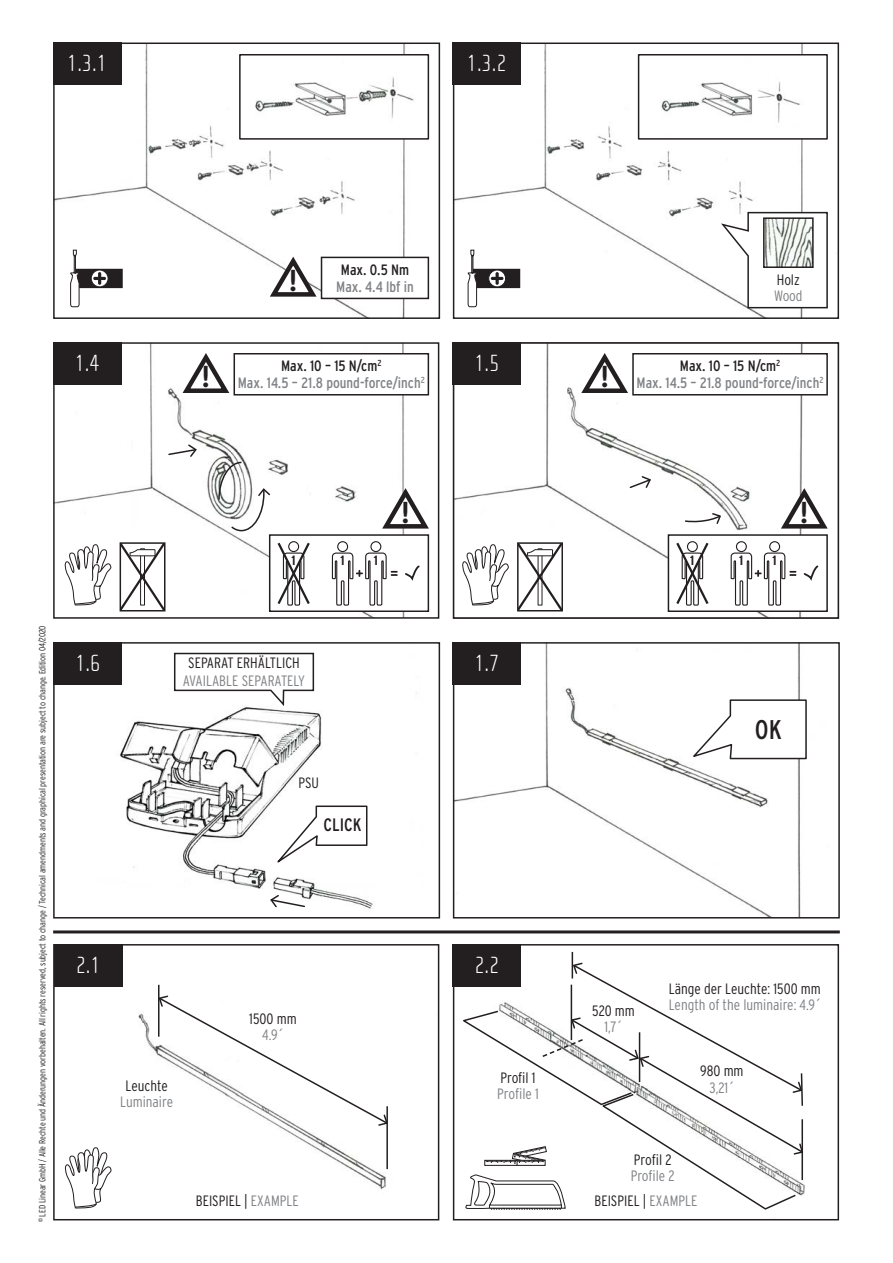
<style>
.page{position:relative;width:893px;height:1263px;background:#fff}
.page>*{position:absolute;margin:0;border:0;box-sizing:border-box;transform-origin:0 0}
.t1{font:700 condensed 30.3px "Interstate";color:#231f20}
.t2{font:condensed 27px "Interstate";color:#231f20}
.t3{font:100 24px "Cholla Sans OT";color:#fff}
.t4{font:condensed 18px "Interstate";color:#231f20}
.t5{font:300 condensed 15px "Interstate";color:#231f20}
.t6{font:300 condensed 15px "Interstate";color:#808285}
.t7{font:condensed 15px "Interstate";color:#808285}
.t8{font:condensed 15px "Interstate";color:#231f20}
.t9{font:700 condensed 13.5px "Interstate";color:#231f20}
.t10{font:300 condensed 9px "Interstate";letter-spacing:-.01em;color:#231f20}
.s1{color:#808285}
</style>
<div class="page">
<img style="left:56px;top:46px;width:374px;height:270px">
<div style="left:53px;top:43px;width:387px;height:276px;border:2px solid #231f20"></div>
<div style="left:53px;top:43px;width:68px;height:42px;background:#231f20"></div>
<img style="left:456px;top:46px;width:347px;height:270px">
<div style="left:453px;top:43px;width:386px;height:276px;border:2px solid #231f20"></div>
<div style="left:453px;top:43px;width:68px;height:42px;background:#231f20"></div>
<img style="left:456px;top:345px;width:372px;height:271px">
<div style="left:519px;top:527px;width:105px;height:32px;background:#fff"></div>
<img style="left:56px;top:345px;width:374px;height:271px">
<div style="left:53px;top:342px;width:386px;height:277px;border:2px solid #231f20"></div>
<div style="left:53px;top:342px;width:68px;height:43px;background:#231f20"></div>
<img style="left:120px;top:693px;width:297px;height:216px">
<div style="left:53px;top:642px;width:387px;height:276px;border:2px solid #231f20"></div>
<svg style="left:270px;top:805px;width:98px;height:64px"></svg>
<svg style="left:173px;top:652px;width:142px;height:56px"></svg>
<svg style="left:269px;top:893px;width:37px;height:16px"></svg>
<div style="left:54px;top:642px;width:68px;height:43px;background:#231f20"></div>
<img style="left:456px;top:645px;width:345px;height:270px">
<div style="left:453px;top:642px;width:387px;height:276px;border:2px solid #231f20"></div>
<div style="left:453px;top:642px;width:68px;height:43px;background:#231f20"></div>
<svg style="left:689px;top:699px;width:118px;height:61px"></svg>
<div style="left:453px;top:342px;width:386px;height:277px;border:2px solid #231f20"></div>
<svg style="left:461px;top:544px;width:48px;height:62px"></svg>
<svg style="left:516px;top:542px;width:48px;height:70px"></svg>
<svg style="left:64px;top:544px;width:47px;height:62px"></svg>
<svg style="left:119px;top:542px;width:47px;height:70px"></svg>
<div style="left:633px;top:354px;width:194px;height:41px;background:#fff"></div>
<div style="left:632px;top:353px;width:196px;height:42px;border:2px solid #231f20"></div>
<svg style="left:577px;top:351px;width:55px;height:44px"></svg>
<div style="left:234px;top:354px;width:194px;height:41px;background:#fff"></div>
<div style="left:234px;top:353px;width:195px;height:42px;border:2px solid #231f20"></div>
<svg style="left:179px;top:351px;width:54px;height:44px"></svg>
<div style="left:321px;top:257px;width:107px;height:41px;background:#fff"></div>
<div style="left:321px;top:257px;width:108px;height:42px;border:2px solid #231f20"></div>
<svg style="left:266px;top:255px;width:54px;height:44px"></svg>
<div style="left:453px;top:342px;width:68px;height:43px;background:#231f20"></div>
<img style="left:242px;top:57px;width:184px;height:80px">
<div style="left:239px;top:54px;width:190px;height:86px;border:2px solid #231f20"></div>
<img style="left:641px;top:57px;width:162px;height:80px">
<div style="left:638px;top:54px;width:190px;height:86px;border:2px solid #231f20"></div>
<hr style="left:53px;top:930px;width:787px;height:3px;background:#231f20">
<div style="left:453px;top:944px;width:386px;height:276px;border:2px solid #231f20"></div>
<div style="left:453px;top:944px;width:68px;height:42px;background:#231f20"></div>
<img style="left:93px;top:982px;width:295px;height:208px">
<div style="left:53px;top:944px;width:386px;height:276px;border:2px solid #231f20"></div>
<div style="left:54px;top:944px;width:68px;height:42px;background:#231f20"></div>
<svg style="left:719px;top:211px;width:109px;height:98px"></svg>
<img style="left:766px;top:220px;width:45px;height:45px">
<div style="left:763px;top:217px;width:51px;height:51px;border:2px solid #231f20"></div>
<svg style="left:64px;top:1147px;width:48px;height:62px"></svg>
<div style="left:473px;top:269px;width:47px;height:19px;background:#231f20"></div>
<svg style="left:489px;top:270px;width:17px;height:17px"></svg>
<div style="left:488px;top:270px;width:18px;height:17px;border:1px solid #231f20;border-radius:50%"></div>
<svg style="left:491px;top:272px;width:12px;height:13px"></svg>
<div style="left:471px;top:255px;width:2px;height:44px;border:1px solid #231f20"></div>
<svg style="left:470px;top:249px;width:5px;height:8px"></svg>
<svg style="left:467px;top:271px;width:11px;height:37px"></svg>
<svg style="left:157px;top:994px;width:231px;height:133px"></svg>
<hr style="left:158px;top:985px;width:2px;height:52px;background:#231f20">
<hr style="left:386px;top:1106px;width:2px;height:63px;background:#231f20">
<svg style="left:460px;top:952px;width:344px;height:258px"></svg>
<div style="left:75px;top:269px;width:47px;height:19px;background:#231f20"></div>
<div style="left:91px;top:270px;width:17px;height:17px;border:1px solid #231f20;border-radius:50%"></div>
<svg style="left:93px;top:272px;width:13px;height:13px"></svg>
<div style="left:74px;top:255px;width:2px;height:44px;border:1px solid #231f20"></div>
<svg style="left:72px;top:249px;width:5px;height:8px"></svg>
<svg style="left:69px;top:271px;width:11px;height:37px"></svg>
<svg style="left:167px;top:443px;width:31px;height:15px"></svg>
<svg style="left:574px;top:475px;width:78px;height:50px"></svg>
<svg style="left:667px;top:486px;width:161px;height:127px"></svg>
<svg style="left:217px;top:461px;width:213px;height:152px"></svg>
<p class="t3" style="left:67px;top:50px;width:41px">1.3.1</p>
<p class="t3" style="left:467px;top:50px;width:41px">1.3.2</p>
<p class="t3" style="left:75px;top:350px;width:27px">1.4</p>
<p class="t1" style="left:202px;top:358px;width:10px">!</p>
<p class="t8" style="left:341px;top:261px;width:70px">Max. 0.5 Nm</p>
<p class="t1" style="left:289px;top:262px;width:10px">!</p>
<p class="t7" style="left:336px;top:277px;width:79px">Max. 4.4 lbf in</p>
<p class="t8" style="left:281px;top:357px;width:102px">Max. 10 – 15 N/cm<sup>2</sup></p>
<p class="t7" style="left:238px;top:373px;width:189px">Max. 14.5 – 21.8 pound-force/inch<sup>2</sup></p>
<p class="t3" style="left:467px;top:350px;width:41px">1.3.2</p>
<p class="t3" style="left:474px;top:350px;width:27px">1.5</p>
<p class="t1" style="left:601px;top:358px;width:10px">!</p>
<p class="t5" style="left:777px;top:270px;width:24px">Holz</p>
<p class="t6" style="left:774px;top:287px;width:30px">Wood</p>
<p class="t8" style="left:680px;top:357px;width:102px">Max. 10 – 15 N/cm<sup>2</sup></p>
<p class="t7" style="left:636px;top:373px;width:189px">Max. 14.5 – 21.8 pound-force/inch<sup>2</sup></p>
<p class="t10" style="left:37px;top:1222px;width:598px;rotate:-90deg"><sup>©</sup> LED Linear GmbH / Alle Rechte und Änderungen vorbehalten. All rights reserved, subject to change / Technical amendments and graphical presentation are subject to change. Edition 04/2020</p>
<p class="t9" style="left:292px;top:552px;width:6px">1</p>
<p class="t9" style="left:340px;top:552px;width:6px">1</p>
<p class="t9" style="left:374px;top:552px;width:6px">1</p>
<p class="t1" style="left:402px;top:493px;width:10px">!</p>
<p class="t3" style="left:75px;top:650px;width:27px">1.6</p>
<p class="t3" style="left:474px;top:650px;width:27px">1.7</p>
<p class="t5" style="left:188px;top:654px;width:113px">SEPARAT ERHÄLTLICH</p>
<p class="t6" style="left:183px;top:672px;width:124px">AVAILABLE SEPARATELY</p>
<p class="t5" style="left:298px;top:774px;width:22px">PSU</p>
<p class="t4" style="left:324px;top:814px;width:39px">CLICK</p>
<p class="t3" style="left:76px;top:952px;width:27px">2.1</p>
<p class="t3" style="left:474px;top:952px;width:27px">2.2</p>
<p class="t5" style="left:125px;top:1076px;width:44px">Leuchte</p>
<p class="t6" style="left:120px;top:1093px;width:55px">Luminaire</p>
<p class="t5" style="left:249px;top:1009px;width:49px">1500 mm</p>
<p class="t6" style="left:262px;top:1026px;width:23px">4.9´</p>
<p class="t5" style="left:500px;top:1068px;width:37px">Profil 1</p>
<p class="t6" style="left:497px;top:1085px;width:43px">Profile 1</p>
<p class="t9" style="left:690px;top:552px;width:6px">1</p>
<p class="t9" style="left:739px;top:552px;width:6px">1</p>
<p class="t9" style="left:773px;top:552px;width:6px">1</p>
<p class="t1" style="left:800px;top:493px;width:10px">!</p>
<p class="t2" style="left:755px;top:713px;width:28px">OK</p>
<p class="t5" style="left:592px;top:1001px;width:44px">520 mm</p>
<p class="t6" style="left:604px;top:1018px;width:19px">1,7´</p>
<p class="t5" style="left:669px;top:979px;width:153px">Länge der Leuchte: 1500 mm</p>
<p class="t6" style="left:669px;top:996px;width:154px">Length of the luminaire: 4.9´</p>
<p class="t5" style="left:700px;top:1062px;width:45px">980 mm</p>
<p class="t6" style="left:710px;top:1078px;width:26px">3,21´</p>
<p class="t5" style="left:634px;top:1150px;width:39px">Profil 2</p>
<p class="t6" style="left:631px;top:1167px;width:46px">Profile 2</p>
<p class="t5" style="left:196px;top:1191px;width:105px">BEISPIEL | <span class="s1">EXAMPLE</span></p>
<p class="t5" style="left:594px;top:1191px;width:105px">BEISPIEL | <span class="s1">EXAMPLE</span></p>
</div>
